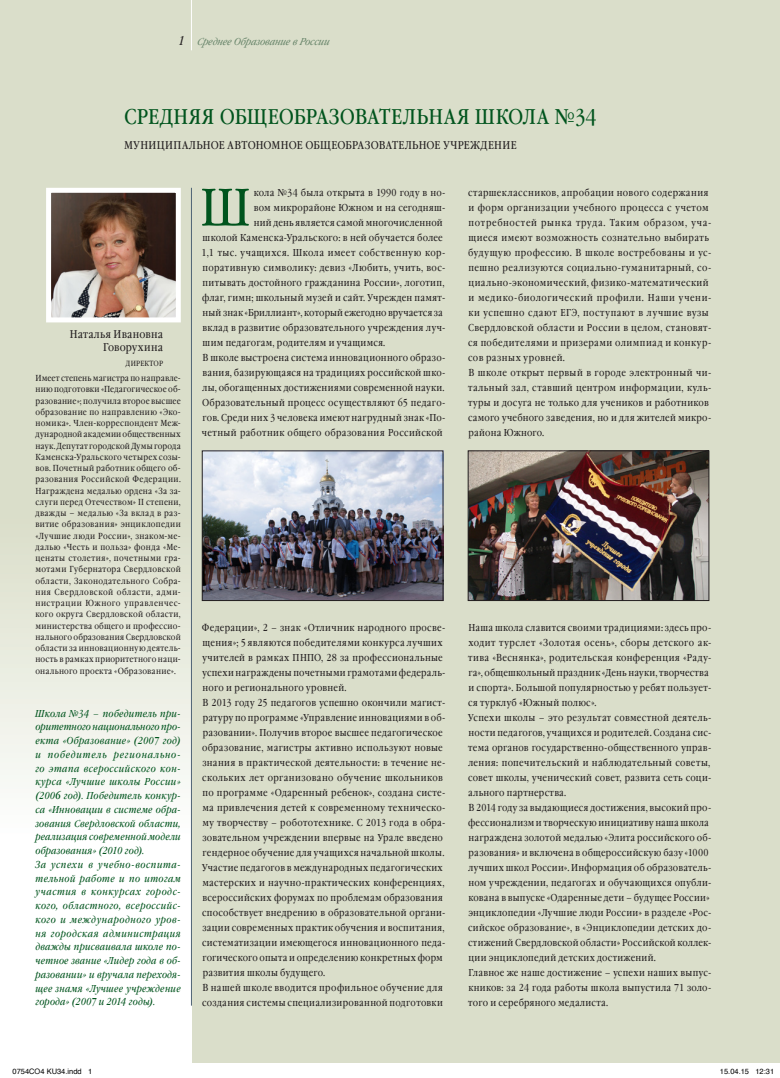
<style>
.page{position:relative;width:780px;height:1078px;background:#fff}
.page>*{position:absolute;margin:0;border:0;box-sizing:border-box;transform-origin:0 0}
.SO-R-1-Fonar{font:52.88px "Garamond Book Narrow C";color:#00541d}
.SO-R-1-Zag{font:21.25px "Garamond Book Narrow C";letter-spacing:.01em;color:#00541d}
.t1{font:italic 12.5px "Garamond Book Narrow C";color:#231f20}
.SO-R-1-Uchrezh{font:11.25px "Garamond Book Narrow C";letter-spacing:.03em;color:#231f20}
.SO-R-1-Fio{font:11.25px/13.8px "Garamond Book Narrow C";letter-spacing:.015em;color:#231f20;text-align:right}
.SO-R-1-Text{font:10px/15px "Garamond Book Narrow C";letter-spacing:.03em;color:#231f20}
.SO-R-1_2-Vrez{font:italic 10px/13.8px "Garamond Book Narrow C";letter-spacing:.02em;color:#00541d;text-align:justify}
.SO-R-1-Text-2{font:10px/15px "Garamond Book Narrow C";letter-spacing:.05em;color:#231f20}
.SO-R-1-Fonar-2{font:10px "Garamond Book Narrow C";letter-spacing:.03em;color:#231f20}
.t2{font:italic 10px "Garamond Book Narrow C";color:#69866b}
.SO-R-1-Bio{font:8.75px/11.2px "Garamond Book Narrow C";letter-spacing:.025em;color:#231f20;text-align:justify}
.t3{font:7.5px "Helvetica";color:#000}
.SO-R-1-Dolg{font:7.5px "Garamond Book Narrow C";letter-spacing:.03em;color:#231f20}
</style>
<div class="page">
<div style="left:0;top:0;width:780px;height:1063px;background:#dadeca"></div>
<div style="left:0;top:178px;width:191px;height:885px;background:linear-gradient(to bottom,#d0d5bb,#fff)"></div>
<svg style="left:44px;top:185px;width:139px;height:140px;background:#958277"></svg>
<img style="left:470px;top:453px;width:237px;height:146px">
<div style="left:468px;top:451px;width:241px;height:150px;border:1px solid #231f20"></div>
<img style="left:204px;top:453px;width:237px;height:146px">
<div style="left:202px;top:451px;width:241px;height:150px;border:1px solid #231f20"></div>
<hr style="left:191px;top:0;width:1px;height:50px;background:#fff">
<hr style="left:191px;top:188px;width:1px;height:818px;background:#4f6375">
<p class="t1" style="left:178px;top:34px;width:8px">1</p>
<p class="t2" style="left:197px;top:36px;width:136px">Среднее Образование в России</p>
<p class="SO-R-1-Zag" style="left:124px;top:105px;width:474px">СРЕДНЯЯ ОБЩЕОБРАЗОВАТЕЛЬНАЯ ШКОЛА №34</p>
<p class="SO-R-1-Uchrezh" style="left:124px;top:138px;width:394px">МУНИЦИПАЛЬНОЕ АВТОНОМНОЕ ОБЩЕОБРАЗОВАТЕЛЬНОЕ УЧРЕЖДЕНИЕ</p>
<p class="SO-R-1-Fio" style="left:70px;top:327px;width:95px">Наталья Ивановна<br>Говорухина</p>
<p class="SO-R-1-Dolg" style="left:126px;top:360px;width:39px">ДИРЕКТОР</p>
<p class="SO-R-1-Bio" style="left:35px;top:373px;width:147px">Имеет степень магистра по направле&shy;нию подготовки «Педагогическое об&shy;разование»; получила второе высшее образование по направлению «Эко&shy;номика». Член-корреспондент Меж&shy;дународной академии общественных наук. Депутат городской Думы города Каменска-Уральского четырех созы&shy;вов. Почетный работник общего об&shy;разования Российской Федерации.<br>Награждена медалью ордена «За за&shy;слуги перед Отечеством» II степени, дважды – медалью «За вклад в раз&shy;витие образования» энциклопедии «Лучшие люди России», знаком-ме&shy;далью «Честь и польза» фонда «Ме&shy;ценаты столетия», почетными гра&shy;мотами Губернатора Свердловской области, Законодательного Собра&shy;ния Свердловской области, адми&shy;нистрации Южного управленчес&shy;кого округа Свердловской области, министерства общего и профессио&shy;нального образования Свердловской области за инновационную деятель&shy;ность в рамках приоритетного наци&shy;онального проекта «Образование».</p>
<p class="SO-R-1_2-Vrez" style="left:35px;top:707px;width:147px">Школа №34 – победитель при&shy;оритетного национального про&shy;екта «Образование» (2007 год) и победитель регионально&shy;го этапа всероссийского кон&shy;курса «Лучшие школы России» (2006 год). Победитель конкур&shy;са «Инновации в системе обра&shy;зования Свердловской области, реализация современной модели образования» (2010 год).</p>
<p class="SO-R-1_2-Vrez" style="left:35px;top:858px;width:147px">За успехи в учебно-воспита&shy;тельной работе и по итогам участия в конкурсах городс&shy;кого, областного, всероссийс&shy;кого и международного уров&shy;ня городская администрация дважды присваивала школе по&shy;четное звание «Лидер года в об&shy;разовании» и вручала переходя&shy;щее знамя «Лучшее учреждение города» (2007 и 2014 годы).</p>
<p class="SO-R-1-Fonar" style="left:200px;top:178px;width:52px">Ш</p>
<p class="SO-R-1-Fonar-2" style="left:254px;top:187px;width:193px">кола №34 была открыта в 1990 году в но-</p>
<p class="SO-R-1-Fonar-2" style="left:254px;top:202px;width:193px">вом микрорайоне Южном и на сегодняш-</p>
<p class="SO-R-1-Fonar-2" style="left:254px;top:217px;width:190px">ний день является самой многочисленной</p>
<p class="SO-R-1-Fonar-2" style="left:202px;top:232px;width:242px">школой Каменска-Уральского: в ней обучается более</p>
<p class="SO-R-1-Fonar-2" style="left:202px;top:247px;width:245px">1,1 тыс. учащихся. Школа имеет собственную кор-</p>
<p class="SO-R-1-Fonar-2" style="left:202px;top:262px;width:244px">поративную символику: девиз «Любить, учить, вос-</p>
<p class="SO-R-1-Fonar-2" style="left:202px;top:277px;width:243px">питывать достойного гражданина России», логотип,</p>
<p class="SO-R-1-Fonar-2" style="left:202px;top:292px;width:245px">флаг, гимн; школьный музей и сайт. Учрежден памят-</p>
<p class="SO-R-1-Fonar-2" style="left:202px;top:307px;width:242px">ный знак «Бриллиант», который ежегодно вручается за</p>
<p class="SO-R-1-Fonar-2" style="left:202px;top:322px;width:244px">вклад в развитие образовательного учреждения луч-</p>
<p class="SO-R-1-Fonar-2" style="left:202px;top:337px;width:184px">шим педагогам, родителям и учащимся.</p>
<p class="SO-R-1-Text" style="left:202px;top:350px;width:245px;text-align:justify">В школе выстроена система инновационного образо&shy;вания, базирующаяся на традициях российской шко&shy;лы, обогащенных достижениями современной науки.<br>Образовательный процесс осуществляют 65 педаго&shy;гов. Среди них 3 человека имеют нагрудный знак «По&shy;четный работник общего образования Российской</p>
<p class="SO-R-1-Text" style="left:202px;top:620px;width:245px">Федерации», 2 – знак «Отличник народного просве&shy;щения»; 5 являются победителями конкурса лучших учителей в рамках ПНПО, 28 за профессиональные успехи награждены почетными грамотами федераль&shy;ного и регионального уровней.</p>
<p class="SO-R-1-Text" style="left:202px;top:695px;width:245px">В 2013 году 25 педагогов успешно окончили магист&shy;ратуру по программе «Управление инновациями в об&shy;разовании». Получив второе высшее педагогическое образование, магистры активно используют новые знания в практической деятельности: в течение не&shy;скольких лет организовано обучение школьников по программе «Одаренный ребенок», создана систе&shy;ма привлечения детей к современному техническо&shy;му творчеству – робототехнике. С 2013 года в обра&shy;зовательном учреждении впервые на Урале введено гендерное обучение для учащихся начальной школы.</p>
<p class="SO-R-1-Text" style="left:202px;top:860px;width:245px">Участие педагогов в международных педагогических мастерских и научно-практических конференциях, всероссийских форумах по проблемам образования способствует внедрению в образовательной органи&shy;зации современных практик обучения и воспитания, систематизации имеющегося инновационного педа&shy;гогического опыта и определению конкретных форм развития школы будущего.</p>
<p class="SO-R-1-Text" style="left:202px;top:980px;width:242px">В нашей школе вводится профильное обучение для создания системы специализированной подготовки</p>
<p class="SO-R-1-Text-2" style="left:468px;top:185px;width:245px">старшеклассников, апробации нового содержания и форм организации учебного процесса с учетом потребностей рынка труда. Таким образом, уча&shy;щиеся имеют возможность сознательно выбирать будущую профессию. В школе востребованы и ус&shy;пешно реализуются социально-гуманитарный, со&shy;циально-экономический, физико-математический и медико-биологический профили. Наши учени&shy;ки успешно сдают ЕГЭ, поступают в лучшие вузы Свердловской области и России в целом, становят&shy;ся победителями и призерами олимпиад и конкур&shy;сов разных уровней.</p>
<p class="SO-R-1-Text" style="left:468px;top:365px;width:245px">В школе открыт первый в городе электронный чи&shy;тальный зал, ставший центром информации, куль&shy;туры и досуга не только для учеников и работников самого учебного заведения, но и для жителей микро&shy;района Южного.</p>
<p class="SO-R-1-Text" style="left:468px;top:620px;width:245px">Наша школа славится своими традициями: здесь про&shy;ходит турслет «Золотая осень», сборы детского ак&shy;тива «Веснянка», родительская конференция «Раду&shy;га», общешкольный праздник «День науки, творчества и спорта». Большой популярностью у ребят пользует&shy;ся турклуб «Южный полюс».</p>
<p class="SO-R-1-Text" style="left:468px;top:710px;width:245px;text-align:justify">Успехи школы – это результат совместной деятель&shy;ности педагогов, учащихся и родителей. Создана сис&shy;тема органов государственно-общественного управ&shy;ления: попечительский и наблюдательный советы, совет школы, ученический совет, развита сеть соци&shy;ального партнерства.</p>
<p class="SO-R-1-Text" style="left:468px;top:800px;width:245px">В 2014 году за выдающиеся достижения, высокий про&shy;фессионализм и творческую инициативу наша школа награждена золотой медалью «Элита российского об&shy;разования» и включена в общероссийскую базу «1000 лучших школ России». Информация об образователь&shy;ном учреждении, педагогах и обучающихся опубли&shy;кована в выпуске «Одаренные дети – будущее России» энциклопедии «Лучшие люди России» в разделе «Рос&shy;сийское образование», в «Энциклопедии детских до&shy;стижений Свердловской области» Российской коллек&shy;ции энциклопедий детских достижений.</p>
<p class="SO-R-1-Text" style="left:468px;top:965px;width:244px;text-align:justify">Главное же наше достижение – успехи наших выпус&shy;кников: за 24 года работы школа выпустила 71 золо&shy;того и серебряного медалиста.</p>
<p class="t3" style="left:12px;top:1066px;width:81px">0754СО4 KU34.indd 1</p>
<p class="t3" style="left:720px;top:1066px;width:56px">15.04.15 12:31</p>
</div>
